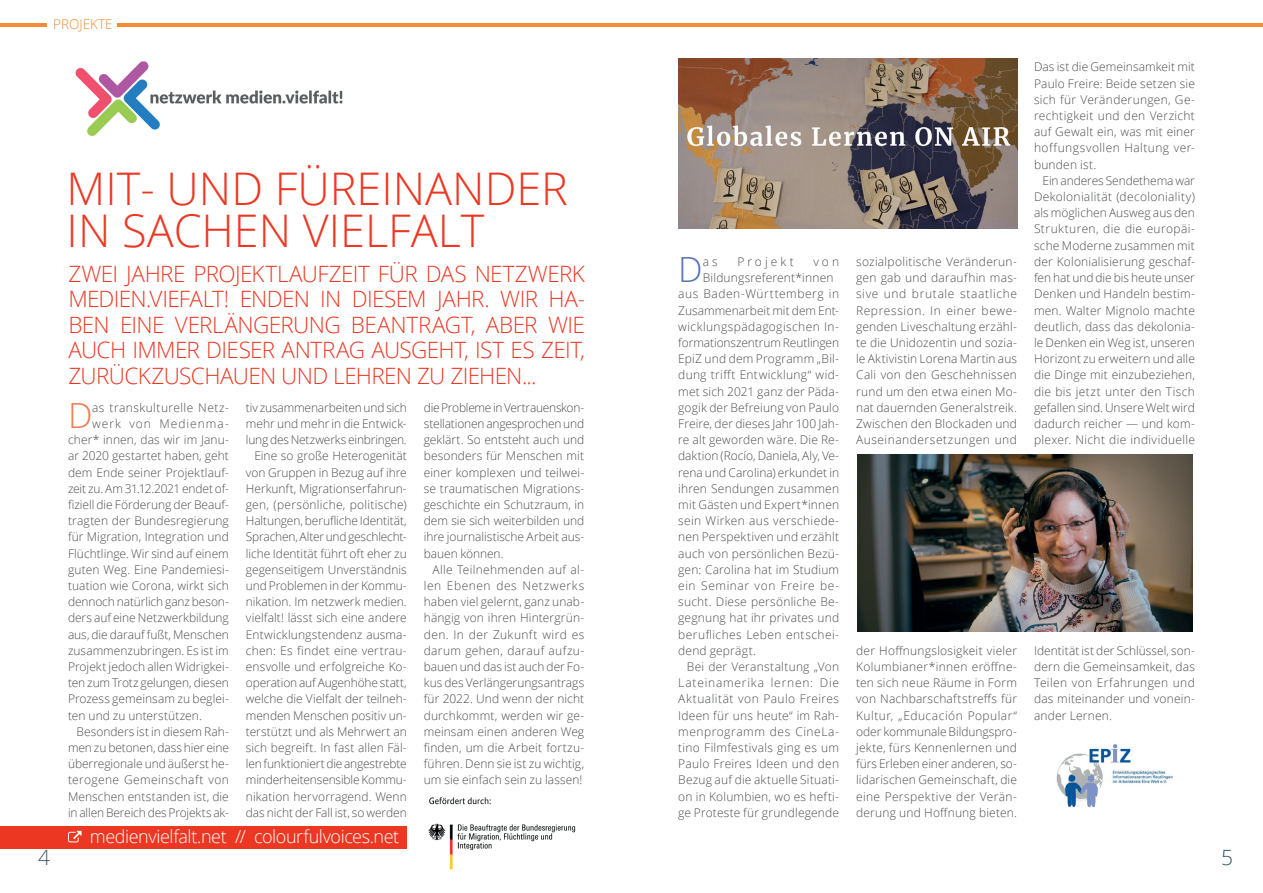
<style>
.page{position:relative;width:1263px;height:893px;background:#fff}
.page>*{position:absolute;margin:0;border:0;box-sizing:border-box;transform-origin:0 0}
.t1{font:300 45px/42px "Open Sans";color:#ec3823}
.t2{font:300 34.65px "Open Sans";color:#5a74b8}
.t3{font:300 34.65px "Open Sans";color:#f27b54}
.t4{font:300 22.5px/25.5px "Open Sans";letter-spacing:-.03em;color:#ec3823;text-align:justify}
.t5{font:300 21px "Open Sans";color:#395763}
.t6{font:300 18px "Open Sans";letter-spacing:-.025em;color:#fff}
.t7{font:300 13.5px "Open Sans";color:#f58b32}
.t8{font:300 12px/16.2px "Open Sans";letter-spacing:.01em;color:#4b4c4d;text-align:justify}
.t9{font:300 12px "Open Sans";letter-spacing:-.01em;color:#4b4c4d}
.t10{font:300 12px "Open Sans";letter-spacing:.035em;color:#4b4c4d}
.t11{font:300 12px "Open Sans";letter-spacing:.045em;color:#4b4c4d}
.t12{font:300 12px "Open Sans";letter-spacing:-.015em;color:#4b4c4d}
.t13{font:300 12px "Open Sans";letter-spacing:.03em;color:#4b4c4d}
.t14{font:300 12px "Open Sans";letter-spacing:.04em;color:#4b4c4d}
.t15{font:300 12px "Open Sans";letter-spacing:.065em;color:#4b4c4d}
.t16{font:300 12px "Open Sans";letter-spacing:.085em;color:#4b4c4d}
.t17{font:300 12px "Open Sans";letter-spacing:.25em;color:#4b4c4d}
</style>
<div class="page">
<div style="left:0;top:826px;width:407px;height:22px;background:#ec3823"></div>
<svg style="left:68px;top:831px;width:14px;height:11px"></svg>
<img style="left:75px;top:61px;width:268px;height:75px">
<img style="left:1056px;top:744px;width:117px;height:64px">
<img style="left:678px;top:59px;width:339px;height:169px">
<img style="left:857px;top:454px;width:336px;height:178px">
<hr style="left:0;top:23px;width:1263px;height:3px;background:#f58b32">
<div style="left:48px;top:13px;width:69px;height:20px;background:#fff"></div>
<img style="left:428px;top:797px;width:148px;height:73px">
<p class="t7" style="left:53px;top:15px;width:61px">PROJEKTE</p>
<h1 class="t1" style="left:67px;top:167px;width:503px">MIT- UND FÜREINANDER<br>IN SACHEN VIELFALT</h1>
<h3 class="t4" style="left:68px;top:260px;width:518px">ZWEI JAHRE PROJEKTLAUFZEIT FÜR DAS NETZWERK MEDIEN.VIEFALT! ENDEN IN DIESEM JAHR. WIR HA-BEN EINE VERLÄNGERUNG BEANTRAGT, ABER WIE AUCH IMMER DIESER ANTRAG AUSGEHT, IST ES ZEIT, ZURÜCKZUSCHAUEN UND LEHREN ZU ZIEHEN...</h3>
<h2 class="t3" style="left:68px;top:392px;width:26px">D</h2>
<p class="t10" style="left:92px;top:399px;width:138px">as transkulturelle Netz-</p>
<p class="t16" style="left:92px;top:415px;width:138px">werk von Medienma-</p>
<p class="t8" style="left:68px;top:431px;width:162px">cher* innen, das wir im Janu-</p>
<p class="t8" style="left:68px;top:448px;width:162px">ar 2020 gestartet haben, geht</p>
<p class="t8" style="left:68px;top:464px;width:162px">dem Ende seiner Projektlauf-</p>
<p class="t12" style="left:68px;top:480px;width:162px">zeit zu. Am 31.12.2021 endet of-</p>
<p class="t8" style="left:68px;top:496px;width:162px">fiziell die Förderung der Beauf-</p>
<p class="t8" style="left:68px;top:512px;width:162px">tragten der Bundesregierung</p>
<p class="t8" style="left:68px;top:529px;width:162px">für Migration, Integration und</p>
<p class="t8" style="left:68px;top:545px;width:162px">Flüchtlinge. Wir sind auf einem</p>
<p class="t8" style="left:68px;top:561px;width:162px">guten Weg. Eine Pandemiesi-</p>
<p class="t8" style="left:68px;top:577px;width:162px">tuation wie Corona, wirkt sich</p>
<p class="t9" style="left:68px;top:594px;width:162px">dennoch natürlich ganz beson-</p>
<p class="t8" style="left:68px;top:610px;width:162px">ders auf eine Netzwerkbildung</p>
<p class="t8" style="left:68px;top:626px;width:162px">aus, die darauf fußt, Menschen</p>
<p class="t8" style="left:68px;top:642px;width:162px">zusammenzubringen. Es ist im</p>
<p class="t8" style="left:68px;top:658px;width:162px">Projekt jedoch allen Widrigkei-</p>
<p class="t9" style="left:68px;top:675px;width:162px">ten zum Trotz gelungen, diesen</p>
<p class="t8" style="left:68px;top:691px;width:162px">Prozess gemeinsam zu beglei-</p>
<p class="t8" style="left:68px;top:707px;width:135px">ten und zu unterstützen.</p>
<p class="t8" style="left:77px;top:723px;width:154px">Besonders ist in diesem Rah-</p>
<p class="t9" style="left:68px;top:739px;width:162px">men zu betonen, dass hier eine</p>
<p class="t8" style="left:68px;top:755px;width:162px">überregionale und äußerst he-</p>
<p class="t10" style="left:68px;top:772px;width:162px">terogene Gemeinschaft von</p>
<p class="t8" style="left:68px;top:788px;width:162px">Menschen entstanden ist, die</p>
<p class="t12" style="left:68px;top:804px;width:162px">in allen Bereich des Projekts ak-</p>
<p class="t8" style="left:246px;top:399px;width:162px;text-align:right">tiv zusammenarbeiten und sich mehr und mehr in die Entwick&shy;lung des Netzwerks einbringen.<br>Eine so große Heterogenität von Gruppen in Bezug auf ihre<br>Herkunft, Migrationserfahrun&shy;gen, (persönliche, politische)<br>Haltungen, berufliche Identität,<br>Sprachen, Alter und geschlecht&shy;liche Identität führt oft eher zu gegenseitigem Unverständnis und Problemen in der Kommu&shy;nikation. Im netzwerk medien. vielfalt! lässt sich eine andere<br>Entwicklungstendenz ausma&shy;chen: Es findet eine vertrau&shy;ensvolle und erfolgreiche Ko&shy;operation auf Augenhöhe statt, welche die Vielfalt der teilneh&shy;menden Menschen positiv un&shy;terstützt und als Mehrwert an sich begreift. In fast allen Fäl&shy;len funktioniert die angestrebte minderheitensensible Kommu&shy;nikation hervorragend. Wenn das nicht der Fall ist, so werden</p>
<p class="t8" style="left:424px;top:399px;width:162px">die Probleme in Vertrauenskon&shy;stellationen angesprochen und geklärt. So entsteht auch und besonders für Menschen mit einer komplexen und teilwei&shy;se traumatischen Migrations&shy;geschichte ein Schutzraum, in dem sie sich weiterbilden und ihre journalistische Arbeit aus&shy;bauen können.</p>
<p class="t8" style="left:424px;top:561px;width:162px;text-indent:9px">Alle Teilnehmenden auf al&shy;len Ebenen des Netzwerks haben viel gelernt, ganz unab&shy;hängig von ihren Hintergrün&shy;den. In der Zukunft wird es darum gehen, darauf aufzu&shy;bauen und das ist auch der Fo&shy;kus des Verlängerungsantrags für 2022. Und wenn der nicht durchkommt, werden wir ge&shy;meinsam einen anderen Weg finden, um die Arbeit fortzu&shy;führen. Denn sie ist zu wichtig, um sie einfach sein zu lassen!</p>
<h3 class="t6" style="left:90px;top:824px;width:311px">medienvielfalt.net // colourfulvoices.net</h3>
<h2 class="t2" style="left:678px;top:246px;width:26px">D</h2>
<p class="t8" style="left:703px;top:253px;width:17px">a s</p>
<p class="t17" style="left:737px;top:253px;width:58px">Projekt</p>
<p class="t8" style="left:813px;top:253px;width:27px">von</p>
<p class="t8" style="left:703px;top:269px;width:132px">Bildungsreferent*innen</p>
<p class="t11" style="left:678px;top:286px;width:162px">aus Baden-Württemberg in</p>
<p class="t8" style="left:678px;top:302px;width:162px">Zusammenarbeit mit dem Ent-</p>
<p class="t13" style="left:678px;top:318px;width:162px">wicklungspädagogischen In-</p>
<p class="t9" style="left:678px;top:334px;width:162px">formationszentrum Reutlingen</p>
<p class="t8" style="left:678px;top:350px;width:162px">EpiZ und dem Programm „Bil-</p>
<p class="t8" style="left:678px;top:367px;width:162px">dung trifft Entwicklung“ wid-</p>
<p class="t8" style="left:678px;top:383px;width:162px">met sich 2021 ganz der Päda-</p>
<p class="t8" style="left:678px;top:399px;width:162px">gogik der Befreiung von Paulo</p>
<p class="t8" style="left:678px;top:415px;width:162px">Freire, der dieses Jahr 100 Jah-</p>
<p class="t8" style="left:678px;top:431px;width:162px">re alt geworden wäre. Die Re-</p>
<p class="t8" style="left:678px;top:448px;width:162px">daktion (Rocío, Daniela, Aly, Ve-</p>
<p class="t8" style="left:678px;top:464px;width:162px">rena und Carolina) erkundet in</p>
<p class="t8" style="left:678px;top:480px;width:162px">ihren Sendungen zusammen</p>
<p class="t8" style="left:678px;top:496px;width:162px">mit Gästen und Expert*innen</p>
<p class="t13" style="left:678px;top:513px;width:162px">sein Wirken aus verschiede-</p>
<p class="t8" style="left:678px;top:529px;width:162px">nen Perspektiven und erzählt</p>
<p class="t8" style="left:678px;top:545px;width:162px">auch von persönlichen Bezü-</p>
<p class="t8" style="left:678px;top:561px;width:162px">gen: Carolina hat im Studium</p>
<p class="t11" style="left:678px;top:577px;width:162px">ein Seminar von Freire be-</p>
<p class="t8" style="left:678px;top:593px;width:162px">sucht. Diese persönliche Be-</p>
<p class="t8" style="left:678px;top:610px;width:162px">gegnung hat ihr privates und</p>
<p class="t10" style="left:678px;top:626px;width:162px">berufliches Leben entschei-</p>
<p class="t8" style="left:678px;top:642px;width:79px">dend geprägt.</p>
<p class="t8" style="left:687px;top:658px;width:154px">Bei der Veranstaltung „Von</p>
<p class="t15" style="left:678px;top:675px;width:162px">Lateinamerika lernen: Die</p>
<p class="t14" style="left:678px;top:691px;width:162px">Aktualität von Paulo Freires</p>
<p class="t8" style="left:678px;top:707px;width:162px">Ideen für uns heute“ im Rah-</p>
<p class="t11" style="left:678px;top:723px;width:162px">menprogramm des CineLa-</p>
<p class="t8" style="left:678px;top:739px;width:162px">tino Filmfestivals ging es um</p>
<p class="t8" style="left:678px;top:755px;width:162px">Paulo Freires Ideen und den</p>
<p class="t8" style="left:678px;top:772px;width:162px">Bezug auf die aktuelle Situati-</p>
<p class="t8" style="left:678px;top:788px;width:162px">on in Kolumbien, wo es hefti-</p>
<p class="t8" style="left:678px;top:804px;width:162px">ge Proteste für grundlegende</p>
<p class="t8" style="left:856px;top:253px;width:162px">sozialpolitische Veränderun&shy;gen gab und daraufhin mas&shy;sive und brutale staatliche Repression. In einer bewe&shy;genden Liveschaltung erzähl&shy;te die Unidozentin und sozia&shy;le Aktivistin Lorena Martin aus Cali von den Geschehnissen rund um den etwa einen Mo&shy;nat dauernden Generalstreik.<br>Zwischen den Blockaden und Auseinandersetzungen und</p>
<p class="t8" style="left:856px;top:642px;width:162px">der Hoffnungslosigkeit vieler Kolumbianer*innen eröffne&shy;ten sich neue Räume in Form von Nachbarschaftstreffs für Kultur, „Educación Popular“ oder kommunale Bildungspro&shy;jekte, fürs Kennenlernen und fürs Erleben einer anderen, so&shy;lidarischen Gemeinschaft, die eine Perspektive der Verän&shy;derung und Hoffnung bieten.</p>
<p class="t8" style="left:1034px;top:59px;width:162px">Das ist die Gemeinsamkeit mit Paulo Freire: Beide setzen sie sich für Veränderungen, Ge&shy;rechtigkeit und den Verzicht auf Gewalt ein, was mit einer hoffungsvollen Haltung ver&shy;bunden ist.</p>
<p class="t8" style="left:1034px;top:172px;width:162px;text-indent:9px">Ein anderes Sendethema war Dekolonialität (decoloniality) als möglichen Ausweg aus den Strukturen, die die europäi&shy;sche Moderne zusammen mit der Kolonialisierung geschaf&shy;fen hat und die bis heute unser Denken und Handeln bestim&shy;men. Walter Mignolo machte deutlich, dass das dekolonia&shy;le Denken ein Weg ist, unseren Horizont zu erweitern und alle die Dinge mit einzubeziehen, die bis jetzt unter den Tisch gefallen sind. Unsere Welt wird dadurch reicher — und kom&shy;plexer. Nicht die individuelle</p>
<p class="t8" style="left:1034px;top:642px;width:162px">Identität ist der Schlüssel, son&shy;dern die Gemeinsamkeit, das Teilen von Erfahrungen und das miteinander und vonein&shy;ander Lernen.</p>
<h3 class="t5" style="left:38px;top:843px;width:13px">4</h3>
<h3 class="t5" style="left:1221px;top:843px;width:13px">5</h3>
</div>
